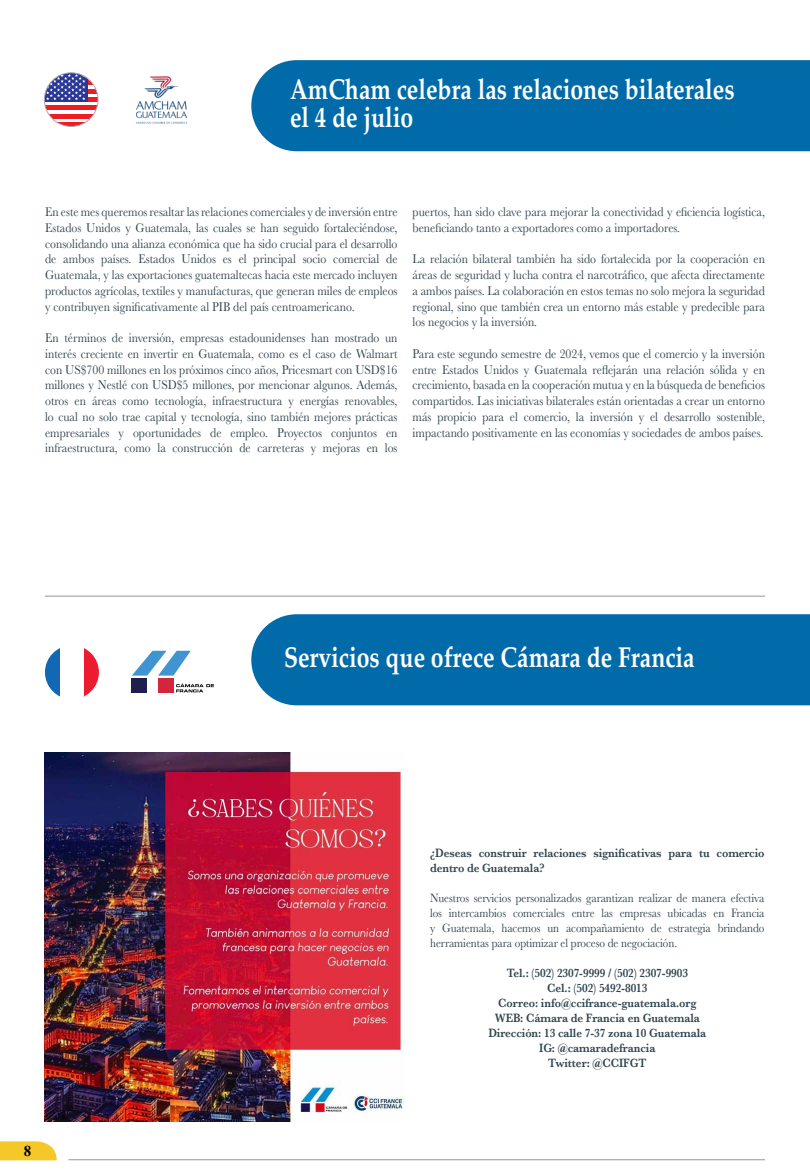
<style>
.page{position:relative;width:810px;height:1170px;background:#fff}
.page>*{position:absolute;margin:0;border:0;box-sizing:border-box;transform-origin:0 0}
.t1{font:700 28.75px/27.5px "Palatino";color:#fff;scale:.8 1}
.t2{font:700 15px "Times New Roman";color:#000}
.t3{font:13.12px/15.8px "Baskerville";color:#2f444e;text-align:justify;scale:.9 1}
.t4{font:600 12.5px/15px "Baskerville";letter-spacing:-.005em;color:#2f444e;scale:.9 1}
.t5{font:12.5px/15px "Baskerville";letter-spacing:-.005em;color:#2f444e;text-align:justify;scale:.9 1}
</style>
<div class="page">
<svg style="left:0;top:1141px;width:57px;height:19px"></svg>
<hr style="left:68px;top:1159px;width:697px;height:1px;background:#939598">
<hr style="left:45px;top:596px;width:720px;height:1px;background:#939598">
<div style="left:251px;top:60px;width:559px;height:91px;background:#006ba8"></div>
<div style="left:251px;top:614px;width:559px;height:91px;background:#006ba8"></div>
<svg style="left:44px;top:74px;width:54px;height:52px"></svg>
<div style="left:44px;top:73px;width:54px;height:54px;border:1px solid #a7a9ac;border-radius:50%"></div>
<img style="left:135px;top:76px;width:53px;height:48px">
<img style="left:45px;top:752px;width:360px;height:369px">
<svg style="left:45px;top:648px;width:15px;height:49px"></svg>
<svg style="left:84px;top:648px;width:15px;height:49px"></svg>
<svg style="left:176px;top:684px;width:38px;height:8px"></svg>
<div style="left:158px;top:678px;width:16px;height:15px;background:#d3253c"></div>
<div style="left:132px;top:678px;width:15px;height:15px;background:#1f1e4f"></div>
<svg style="left:132px;top:651px;width:59px;height:25px"></svg>
<h1 class="t1" style="left:290px;top:75px;width:557px">AmCham celebra las relaciones bilaterales el 4 de julio</h1>
<p class="t3" style="left:45px;top:204px;width:393px">En este mes queremos resaltar las relaciones comerciales y de inversión entre Estados Unidos y Guatemala, las cuales se han seguido fortaleciéndose, consolidando una alianza económica que ha sido crucial para el desarrollo de ambos países. Estados Unidos es el principal socio comercial de Guatemala, y las exportaciones guatemaltecas hacia este mercado incluyen productos agrícolas, textiles y manufacturas, que generan miles de empleos y contribuyen significativamente al PIB del país centroamericano.</p>
<p class="t3" style="left:45px;top:330px;width:393px">En términos de inversión, empresas estadounidenses han mostrado un interés creciente en invertir en Guatemala, como es el caso de Walmart con US$700 millones en los próximos cinco años, Pricesmart con USD$16 millones y Nestlé con USD$5 millones, por mencionar algunos. Además, otros en áreas como tecnología, infraestructura y energías renovables, lo cual no solo trae capital y tecnología, sino también mejores prácticas empresariales y oportunidades de empleo. Proyectos conjuntos en infraestructura, como la construcción de carreteras y mejoras en los</p>
<p class="t3" style="left:413px;top:204px;width:393px">puertos, han sido clave para mejorar la conectividad y eficiencia logística, beneficiando tanto a exportadores como a importadores.</p>
<p class="t3" style="left:413px;top:251px;width:393px">La relación bilateral también ha sido fortalecida por la cooperación en áreas de seguridad y lucha contra el narcotráfico, que afecta directamente a ambos países. La colaboración en estos temas no solo mejora la seguridad regional, sino que también crea un entorno más estable y predecible para los negocios y la inversión.</p>
<p class="t3" style="left:413px;top:346px;width:393px">Para este segundo semestre de 2024, vemos que el comercio y la inversión entre Estados Unidos y Guatemala reflejarán una relación sólida y en crecimiento, basada en la cooperación mutua y en la búsqueda de beneficios compartidos. Las iniciativas bilaterales están orientadas a crear un entorno más propicio para el comercio, la inversión y el desarrollo sostenible, impactando positivamente en las economías y sociedades de ambos países.</p>
<p class="t2" style="left:24px;top:1140px;width:9px">8</p>
<h1 class="t1" style="left:284px;top:643px;width:515px">Servicios que ofrece Cámara de Francia</h1>
<p class="t4" style="left:430px;top:845px;width:373px">¿Deseas construir relaciones significativas para tu comercio dentro de Guatemala?</p>
<p class="t5" style="left:430px;top:890px;width:373px">Nuestros servicios personalizados garantizan realizar de manera efectiva los intercambios comerciales entre las empresas ubicadas en Francia y Guatemala, hacemos un acompañamiento de estrategia brindando herramientas para optimizar el proceso de negociación.</p>
<p class="t4" style="left:488px;top:965px;width:244px;text-align:center">Tel.: (502) 2307-9999 / (502) 2307-9903<br>Cel.: (502) 5492-8013<br>Correo: info@ccifrance-guatemala.org<br>WEB: Cámara de Francia en Guatemala<br>Dirección: 13 calle 7-37 zona 10 Guatemala<br>IG: @camaradefrancia<br>Twitter: @CCIFGT</p>
</div>
